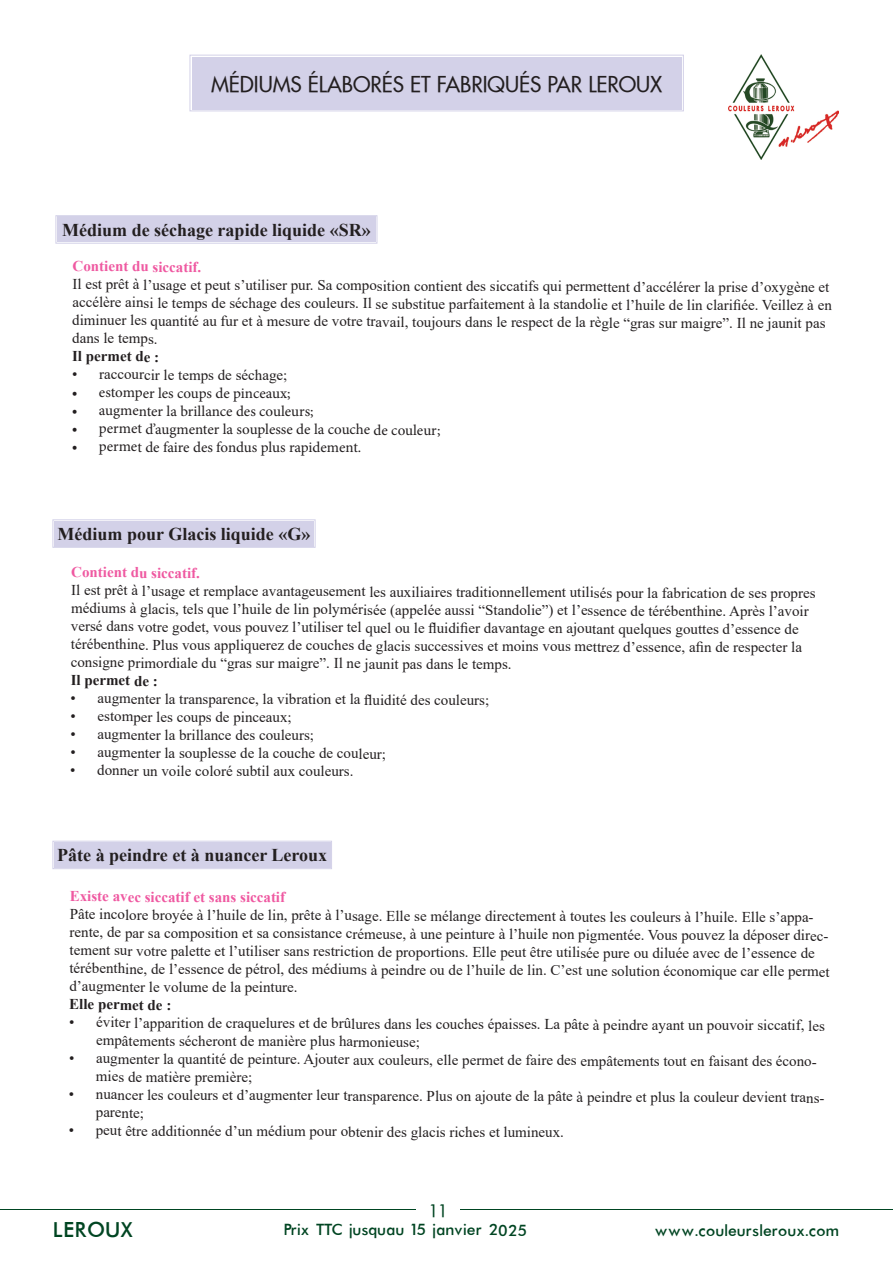
<style>
.page{position:relative;width:893px;height:1263px;background:#fff}
.page>*{position:absolute;margin:0;border:0;box-sizing:border-box;transform-origin:0 0}
.t1{font:24px "Futura";letter-spacing:-.005em;color:#004522}
.Style_de_paragraphe{font:21px "Futura Extended";color:#231f20}
.t2{font:700 18px "Times New Roman";color:#231f20}
.t3{font:18px "Futura";color:#004522}
.t4{font:16.5px "Futura Extended";color:#004522}
.t5{font:15px/17.9px "Times New Roman";color:#231f20}
.t6{font:15px "Minion Pro";letter-spacing:-.005em;color:#231f20}
.t7{font:700 15px "Times New Roman";letter-spacing:-.005em;color:#ef59a1}
.t8{font:700 15px "Times New Roman";letter-spacing:-.005em;color:#231f20}
</style>
<div class="page">
<img style="left:729px;top:54px;width:110px;height:105px">
<hr style="left:0;top:1209px;width:893px;height:1px;background:#004522">
<div style="left:416px;top:1187px;width:44px;height:34px;background:#fff"></div>
<div style="left:52px;top:841px;width:280px;height:28px;background:#d3d1e8"></div>
<div style="left:55px;top:843px;width:274px;height:23px;border:1px solid #d3d1e8"></div>
<svg style="left:52px;top:519px;width:264px;height:29px;background:#d5d3e9"></svg>
<div style="left:55px;top:522px;width:258px;height:23px;border:1px solid #d3d1e8"></div>
<svg style="left:189px;top:54px;width:495px;height:58px;background:#d5d3e9"></svg>
<div style="left:193px;top:58px;width:487px;height:50px;border:1px solid #d3d1e8"></div>
<svg style="left:55px;top:215px;width:322px;height:29px;background:#d5d3e9"></svg>
<div style="left:58px;top:218px;width:317px;height:23px;border:1px solid #d3d1e8"></div>
<p class="Style_de_paragraphe" style="left:211px;top:71px;width:453px">MÉDIUMS ÉLABORÉS ET FABRIQUÉS PAR LEROUX</p>
<p class="t2" style="left:62px;top:217px;width:310px">Médium de séchage rapide liquide «SR»</p>
<p class="t7" style="left:73px;top:256px;width:130px">Contient du siccatif.</p>
<p class="t5" style="left:72px;top:276px;width:761px">Il est prêt à l’usage et peut s’utiliser pur. Sa composition contient des siccatifs qui permettent d’accélérer la prise d’oxygène et accélère ainsi le temps de séchage des couleurs. Il se substitue parfaitement à la standolie et l’huile de lin clarifiée. Veillez à en diminuer les quantité au fur et à mesure de votre travail, toujours dans le respect de la règle “gras sur maigre”. Il ne jaunit pas</p>
<p class="t5" style="left:72px;top:329px;width:87px">dans le temps.</p>
<p class="t8" style="left:72px;top:345px;width:89px">Il permet de :</p>
<p class="t5" style="left:72px;top:365px;width:217px">• raccourcir le temps de séchage;</p>
<p class="t6" style="left:72px;top:383px;width:220px">• estomper les coups de pinceaux;</p>
<p class="t6" style="left:72px;top:401px;width:243px">• augmenter la brillance des couleurs;</p>
<p class="t6" style="left:72px;top:419px;width:370px">• permet d’augmenter la souplesse de la couche de couleur;</p>
<p class="t6" style="left:72px;top:437px;width:291px">• permet de faire des fondus plus rapidement.</p>
<p class="t2" style="left:58px;top:521px;width:254px">Médium pour Glacis liquide «G»</p>
<p class="t7" style="left:71px;top:562px;width:130px">Contient du siccatif.</p>
<p class="t5" style="left:71px;top:582px;width:746px">Il est prêt à l’usage et remplace avantageusement les auxiliaires traditionnellement utilisés pour la fabrication de ses propres médiums à glacis, tels que l’huile de lin polymérisée (appelée aussi “Standolie”) et l’essence de térébenthine. Après l’avoir versé dans votre godet, vous pouvez l’utiliser tel quel ou le fluidifier davantage en ajoutant quelques gouttes d’essence de térébenthine. Plus vous appliquerez de couches de glacis successives et moins vous mettrez d’essence, afin de respecter la consigne primordiale du “gras sur maigre”. Il ne jaunit pas dans le temps.</p>
<p class="t8" style="left:71px;top:669px;width:89px">Il permet de :</p>
<p class="t5" style="left:71px;top:690px;width:420px">• augmenter la transparence, la vibration et la fluidité des couleurs;</p>
<p class="t5" style="left:71px;top:707px;width:223px">• estomper les coups de pinceaux;</p>
<p class="t5" style="left:70px;top:725px;width:245px">• augmenter la brillance des couleurs;</p>
<p class="t5" style="left:70px;top:743px;width:317px">• augmenter la souplesse de la couche de couleur;</p>
<p class="t5" style="left:70px;top:761px;width:285px">• donner un voile coloré subtil aux couleurs.</p>
<p class="t2" style="left:57px;top:842px;width:271px">Pâte à peindre et à nuancer Leroux</p>
<p class="t7" style="left:70px;top:886px;width:217px">Existe avec siccatif et sans siccatif</p>
<p class="t5" style="left:69px;top:906px;width:762px">Pâte incolore broyée à l’huile de lin, prête à l’usage. Elle se mélange directement à toutes les couleurs à l’huile. Elle s’appa&shy;rente, de par sa composition et sa consistance crémeuse, à une peinture à l’huile non pigmentée. Vous pouvez la déposer direc&shy;tement sur votre palette et l’utiliser sans restriction de proportions. Elle peut être utilisée pure ou diluée avec de l’essence de térébenthine, de l’essence de pétrol, des médiums à peindre ou de l’huile de lin. C’est une solution économique car elle permet d’augmenter le volume de la peinture.</p>
<p class="t8" style="left:69px;top:994px;width:104px">Elle permet de :</p>
<p class="t5" style="left:96px;top:1015px;width:730px;line-height:17.1px;text-indent:-27px">• éviter l’apparition de craquelures et de brûlures dans les couches épaisses. La pâte à peindre ayant un pouvoir siccatif, les empâtements sécheront de manière plus harmonieuse;</p>
<p class="t5" style="left:96px;top:1051px;width:722px;line-height:16.8px;text-indent:-27px">• augmenter la quantité de peinture. Ajouter aux couleurs, elle permet de faire des empâtements tout en faisant des écono&shy;mies de matière première;</p>
<p class="t5" style="left:96px;top:1087px;width:730px;line-height:16.5px;text-indent:-27px">• nuancer les couleurs et d’augmenter leur transparence. Plus on ajoute de la pâte à peindre et plus la couleur devient trans&shy;parente;</p>
<p class="t5" style="left:69px;top:1122px;width:497px">• peut être additionnée d’un médium pour obtenir des glacis riches et lumineux.</p>
<p class="t4" style="left:429px;top:1199px;width:21px">11</p>
<h1 class="t1" style="left:53px;top:1219px;width:82px">LEROUX</h1>
<p class="t3" style="left:283px;top:1221px;width:245px">Prix TTC jusqu’au 15 janvier 2025</p>
<p class="t3" style="left:654px;top:1222px;width:186px">www.couleursleroux.com</p>
</div>
